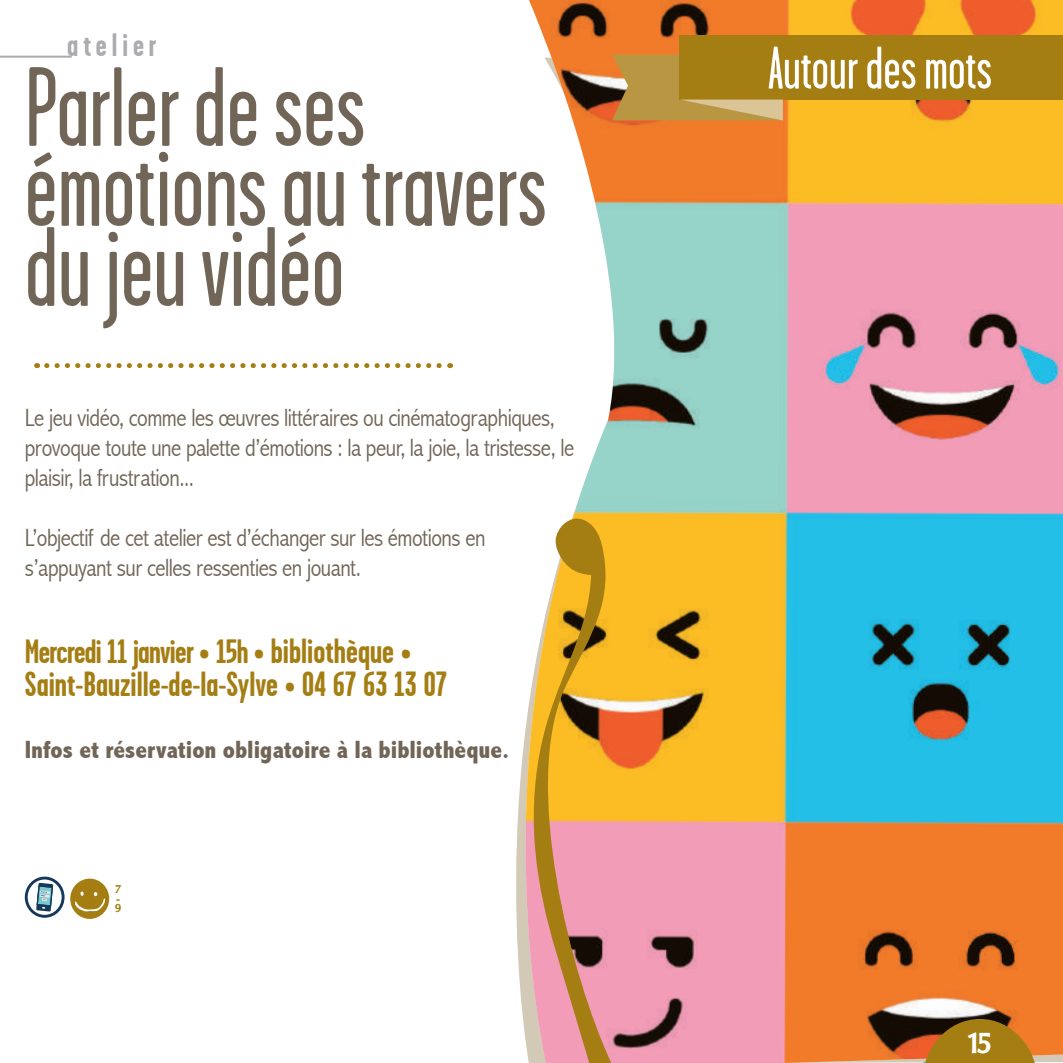
<style>
.page{position:relative;width:1063px;height:1063px;background:#fff}
.page>*{position:absolute;margin:0;border:0;box-sizing:border-box;transform-origin:0 0}
.t1{font:112.5px/80px "Garage Gothic";color:#716557}
.t2{font:60px "Garage Gothic";color:#fff}
.t3{font:700 35px "Garage Gothic";color:#a47e13}
.t4{font:700 33.75px "Garage Gothic";letter-spacing:-.02em;color:#a47e13}
.t5{font:700 32.5px "Garage Gothic";letter-spacing:.15em;color:#abacb0}
.t6{font:30px "Oregon LDO Black";color:#fff}
.t7{font:300 condensed 25px/30px "Abadi";letter-spacing:-.02em;color:#716557}
.t8{font:800 condensed 25px "Abadi";color:#716557}
.t9{font:12px/9.8px "Oregon LDO Black";color:#a47e13;text-align:justify}
.s1{font-size:35px}
</style>
<div class="page">
<div style="left:70px;top:879px;width:39px;height:40px;background:#a47e13;border-radius:50%"></div>
<svg style="left:74px;top:891px;width:31px;height:21px"></svg>
<div style="left:25px;top:877px;width:40px;height:41px;border:3px solid #16395b;border-radius:50%"></div>
<svg style="left:36px;top:883px;width:17px;height:29px"></svg>
<hr style="left:0;top:56px;width:72px;height:2px;background:#abacb0">
<img style="left:516px;top:0;width:547px;height:1063px">
<svg style="left:518px;top:488px;width:96px;height:575px;background:#dcab76"></svg>
<svg style="left:921px;top:1016px;width:117px;height:47px;background:#9f6e1a"></svg>
<svg style="left:47px;top:363px;width:404px;height:5px"></svg>
<div style="left:680px;top:35px;width:383px;height:65px;background:#a47e13"></div>
<svg style="left:612px;top:55px;width:262px;height:100px"></svg>
<h3 class="t5" style="left:67px;top:27px;width:91px">atelier</h3>
<h1 class="t1" style="left:25px;top:69px;width:524px">Parler de ses émotions au travers du jeu vidéo</h1>
<p class="t7" style="left:25px;top:403px;width:551px">Le jeu vidéo, comme les œuvres littéraires ou cinématographiques, provoque toute une palette d’émotions : la peur, la joie, la tristesse, le plaisir, la frustration...</p>
<p class="t7" style="left:25px;top:523px;width:462px">L’objectif de cet atelier est d’échanger sur les émotions en s’appuyant sur celles ressenties en jouant.</p>
<h3 class="t4" style="left:25px;top:634px;width:388px">Mercredi 11 janvier <span class="s1">•</span> 15h <span class="s1">• bibliothèque •</span></h3>
<h3 class="t3" style="left:25px;top:665px;width:424px">Saint-Bauzille-de-la-Sylve • 04 67 63 13 07</h3>
<p class="t8" style="left:25px;top:736px;width:486px">Infos et réservation obligatoire à la bibliothèque.</p>
<p class="t9" style="left:115px;top:884px;width:8px">7 - 9</p>
<h2 class="t2" style="left:768px;top:37px;width:226px">Autour des mots</h2>
<p class="t6" style="left:967px;top:1021px;width:23px">15</p>
<p class="t6" style="left:969px;top:1026px;width:23px">15</p>
</div>
